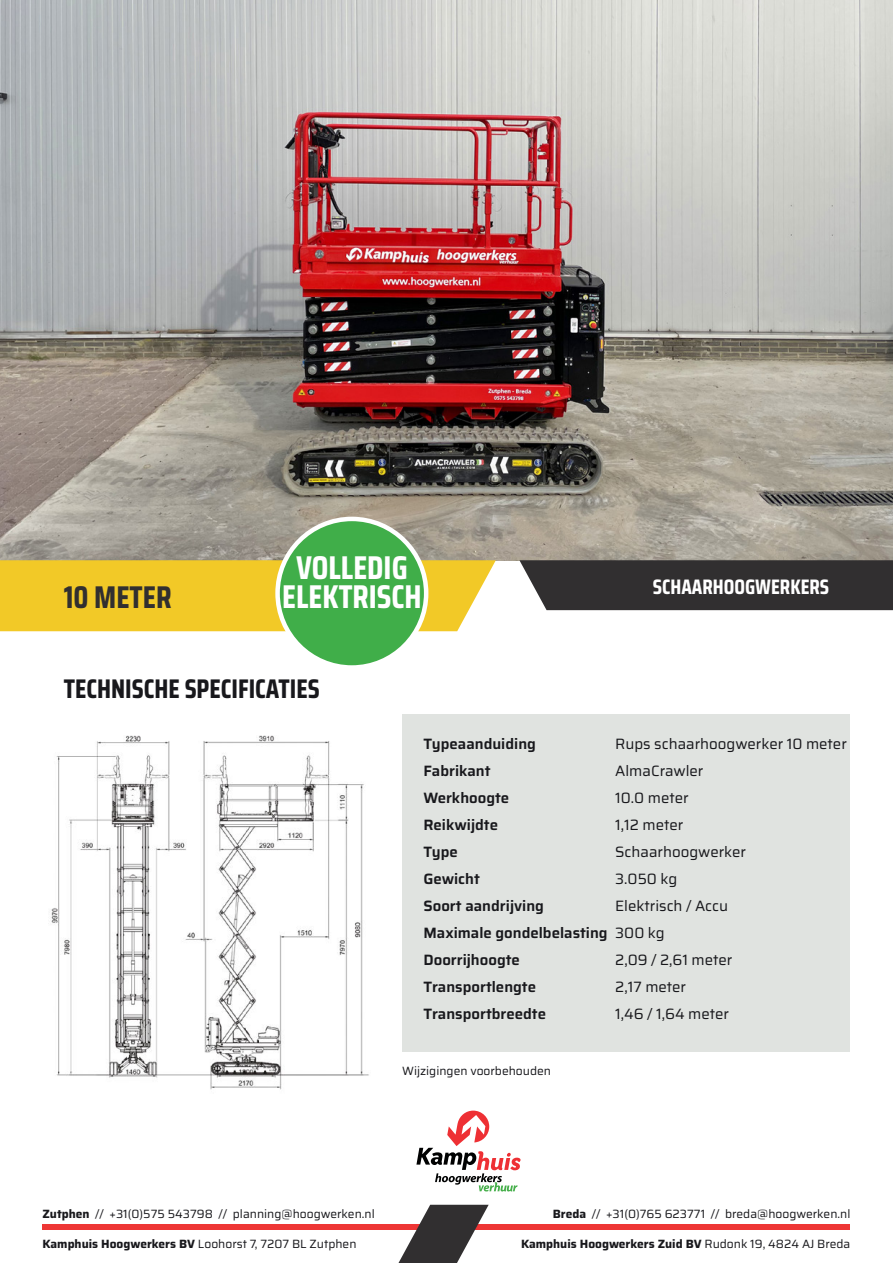
<style>
.page{position:relative;width:893px;height:1263px;background:#fff}
.page>*{position:absolute;margin:0;border:0;box-sizing:border-box;transform-origin:0 0}
.t1{font:700 33px/28.5px "Saira Condensed";color:#fff;text-align:center}
.t2{font:700 31.5px "Saira Condensed";color:#312f30}
.t3{font:700 27px "Saira Condensed";color:#18181c}
.t4{font:700 21px "Saira Condensed";color:#fff}
.t5{font:600 15px/27px "Saira";color:#18181c}
.t6{font:15px "Saira";color:#18181c}
.t7{font:12px "Saira";color:#18181c}
.t8{font:700 12px "Saira";color:#18181c}
.s1{font-weight:400}
.s2{font-weight:700}
</style>
<div class="page">
<div style="left:43px;top:1224px;width:807px;height:6px;background:#ee3635"></div>
<svg style="left:398px;top:1205px;width:91px;height:58px"></svg>
<svg style="left:416px;top:1110px;width:105px;height:81px"></svg>
<img style="left:0;top:0;width:893px;height:560px">
<svg style="left:0;top:560px;width:496px;height:71px"></svg>
<div style="left:519px;top:560px;width:374px;height:50px;background:#312f30"></div>
<img style="left:51px;top:735px;width:318px;height:355px">
<div style="left:402px;top:714px;width:448px;height:337px;background:#e0e3e0"></div>
<div style="left:278px;top:519px;width:148px;height:148px;background:#40ae49;border-radius:50%"></div>
<div style="left:275px;top:517px;width:153px;height:153px;border:5px solid #fff;border-radius:50%"></div>
<h2 class="t2" style="left:64px;top:579px;width:109px">10 METER</h2>
<h1 class="t1" style="left:282px;top:554px;width:141px">VOLLEDIG<br>ELEKTRISCH</h1>
<h3 class="t3" style="left:64px;top:673px;width:257px">TECHNISCHE SPECIFICATIES</h3>
<h3 class="t4" style="left:653px;top:574px;width:178px">SCHAARHOOGWERKERS</h3>
<p class="t5" style="left:423px;top:732px;width:114px">Typeaanduiding</p>
<p class="t6" style="left:615px;top:738px;width:233px">Rups schaarhoogwerker 10 meter</p>
<p class="t5" style="left:423px;top:759px;width:69px">Fabrikant</p>
<p class="t6" style="left:615px;top:765px;width:90px">AlmaCrawler</p>
<p class="t5" style="left:423px;top:786px;width:87px">Werkhoogte</p>
<p class="t6" style="left:615px;top:792px;width:75px">10.0 meter</p>
<p class="t5" style="left:423px;top:813px;width:76px">Reikwijdte</p>
<p class="t6" style="left:615px;top:819px;width:70px">1,12 meter</p>
<p class="t5" style="left:423px;top:840px;width:36px">Type</p>
<p class="t6" style="left:615px;top:846px;width:132px">Schaarhoogwerker</p>
<p class="t5" style="left:423px;top:867px;width:58px">Gewicht</p>
<p class="t6" style="left:615px;top:873px;width:64px">3.050 kg</p>
<p class="t5" style="left:423px;top:894px;width:122px">Soort aandrijving</p>
<p class="t5" style="left:423px;top:894px;width:306px;text-indent:192px"><span class="s1">Elektrisch / Accu<br></span>Maximale gondelbelasting <span class="s1">300 kg<br></span>Doorrijhoogte</p>
<p class="t6" style="left:615px;top:954px;width:119px">2,09 / 2,61 meter</p>
<p class="t5" style="left:423px;top:975px;width:114px">Transportlengte</p>
<p class="t6" style="left:615px;top:981px;width:72px">2,17 meter</p>
<p class="t5" style="left:423px;top:1002px;width:124px">Transportbreedte</p>
<p class="t6" style="left:615px;top:1008px;width:115px">1,46 / 1,64 meter</p>
<p class="t7" style="left:402px;top:1066px;width:150px">Wijzigingen voorbehouden</p>
<p class="t7" style="left:43px;top:1209px;width:334px"><span class="s2">Zutphen</span> // +31(0)575 543798 // planning@hoogwerken.nl</p>
<p class="t7" style="left:553px;top:1209px;width:299px"><span class="s2">Breda</span> // +31(0)765 623771 // breda@hoogwerken.nl</p>
<p class="t7" style="left:43px;top:1239px;width:316px"><span class="s2">Kamphuis Hoogwerkers BV</span> Loohorst 7, 7207 BL Zutphen</p>
<p class="t8" style="left:521px;top:1239px;width:331px">Kamphuis Hoogwerkers Zuid BV <span class="s1">Rudonk 19, 4824 AJ Breda</span></p>
</div>
